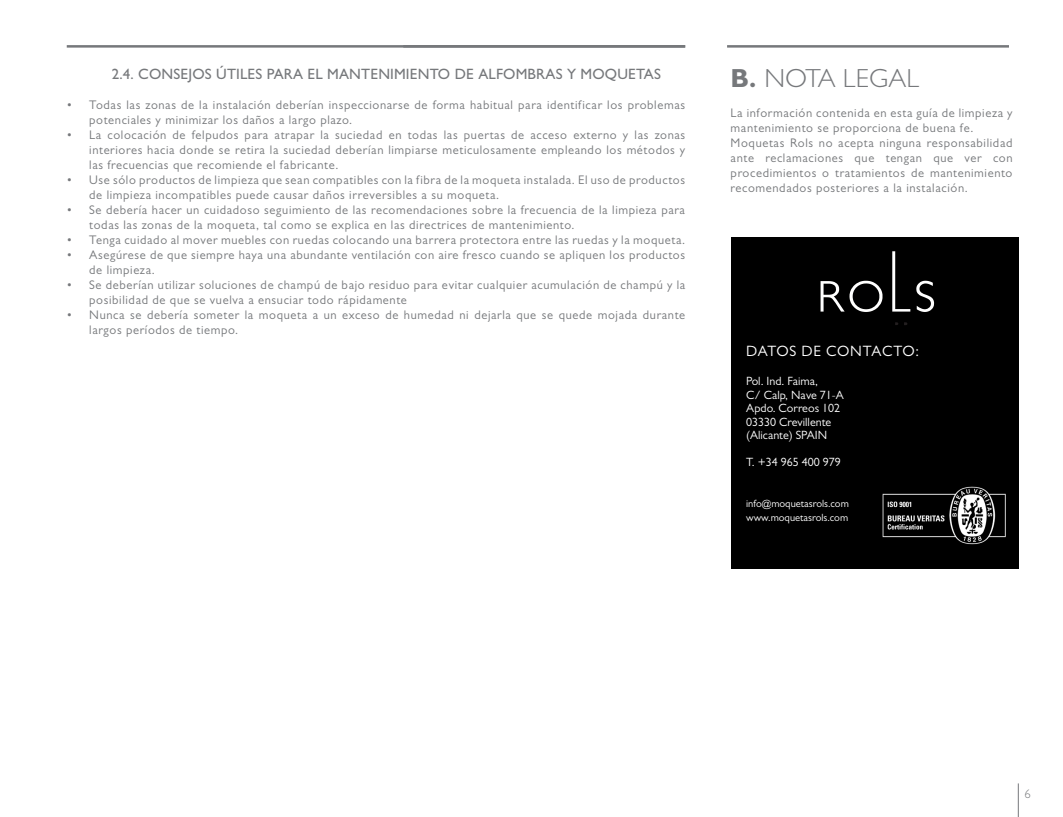
<style>
.page{position:relative;width:1063px;height:817px;background:#fff}
.page>*{position:absolute;margin:0;border:0;box-sizing:border-box;transform-origin:0 0}
.t1{font:300 26.25px "Gill Sans MT Pro";letter-spacing:.01em;color:#76787b}
.t2{font:500 15px "Gill Sans MT Pro";letter-spacing:.01em;color:#76787b}
.t3{font:15px "Gill Sans MT Pro";letter-spacing:.035em;color:#fff}
.t4{font:12.45px/15px "Gill Sans MT Pro";letter-spacing:.05em;color:#76787b}
.t5{font:300 12.45px "Gill Sans MT Pro";color:#76787b}
.t6{font:12px "Gill Sans MT Pro";color:#fff}
.t7{font:10.5px "Gill Sans MT Pro";color:#fff}
.s1{font-weight:700}
</style>
<div class="page">
<hr style="left:1018px;top:783px;width:1px;height:33px;background:#76787b">
<hr style="left:727px;top:45px;width:282px;height:3px;background:#76787b">
<hr style="left:67px;top:45px;width:618px;height:3px;background:#76787b">
<div style="left:731px;top:237px;width:287px;height:332px;background:#000"></div>
<img style="left:882px;top:486px;width:124px;height:59px">
<svg style="left:892px;top:251px;width:18px;height:60px"></svg>
<svg style="left:916px;top:280px;width:18px;height:32px"></svg>
<svg style="left:821px;top:281px;width:62px;height:31px"></svg>
<p class="t2" style="left:112px;top:65px;width:551px">2.4. CONSEJOS ÚTILES PARA EL MANTENIMIENTO DE ALFOMBRAS Y MOQUETAS</p>
<p class="t4" style="left:89px;top:97px;width:597px;text-indent:-22px">• Todas las zonas de la instalación deberían inspeccionarse de forma habitual para identificar los problemas potenciales y minimizar los daños a largo plazo.</p>
<p class="t4" style="left:89px;top:127px;width:598px;text-align:justify;text-indent:-22px">• La colocación de felpudos para atrapar la suciedad en todas las puertas de acceso externo y las zonas interiores hacia donde se retira la suciedad deberían limpiarse meticulosamente empleando los métodos y las frecuencias que recomiende el fabricante.</p>
<p class="t4" style="left:89px;top:172px;width:597px;text-indent:-22px">• Use sólo productos de limpieza que sean compatibles con la fibra de la moqueta instalada. El uso de productos de limpieza incompatibles puede causar daños irreversibles a su moqueta.</p>
<p class="t4" style="left:89px;top:202px;width:597px;text-indent:-22px">• Se debería hacer un cuidadoso seguimiento de las recomendaciones sobre la frecuencia de la limpieza para todas las zonas de la moqueta, tal como se explica en las directrices de mantenimiento.</p>
<p class="t4" style="left:67px;top:232px;width:620px">• Tenga cuidado al mover muebles con ruedas colocando una barrera protectora entre las ruedas y la moqueta.</p>
<p class="t4" style="left:89px;top:247px;width:597px;text-indent:-22px">• Asegúrese de que siempre haya una abundante ventilación con aire fresco cuando se apliquen los productos de limpieza.</p>
<p class="t4" style="left:89px;top:277px;width:598px;text-indent:-22px">• Se deberían utilizar soluciones de champú de bajo residuo para evitar cualquier acumulación de champú y la posibilidad de que se vuelva a ensuciar todo rápidamente</p>
<p class="t4" style="left:89px;top:307px;width:598px;text-indent:-22px">• Nunca se debería someter la moqueta a un exceso de humedad ni dejarla que se quede mojada durante largos períodos de tiempo.</p>
<p class="t1" style="left:731px;top:63px;width:190px"><span class="s1">B.</span> NOTA LEGAL</p>
<p class="t4" style="left:731px;top:105px;width:283px">La información contenida en esta guía de limpieza y mantenimiento se proporciona de buena fe.</p>
<p class="t4" style="left:731px;top:135px;width:283px;text-align:justify">Moquetas Rols no acepta ninguna responsabilidad ante reclamaciones que tengan que ver con procedimientos o tratamientos de mantenimiento recomendados posteriores a la instalación.</p>
<p class="t3" style="left:746px;top:342px;width:174px">DATOS DE CONTACTO:</p>
<p class="t6" style="left:746px;top:374px;width:73px">Pol. Ind. Faima,</p>
<p class="t6" style="left:746px;top:387px;width:99px">C/ Calp, Nave 71-A</p>
<p class="t6" style="left:746px;top:401px;width:96px">Apdo. Correos 102</p>
<p class="t6" style="left:746px;top:414px;width:87px">03330 Crevillente</p>
<p class="t6" style="left:746px;top:428px;width:82px">(Alicante) SPAIN</p>
<p class="t6" style="left:746px;top:455px;width:96px">T. +34 965 400 979</p>
<p class="t7" style="left:746px;top:497px;width:104px">info@moquetasrols.com</p>
<p class="t7" style="left:746px;top:510px;width:104px">www.moquetasrols.com</p>
<p class="t5" style="left:1024px;top:786px;width:8px">6</p>
</div>
